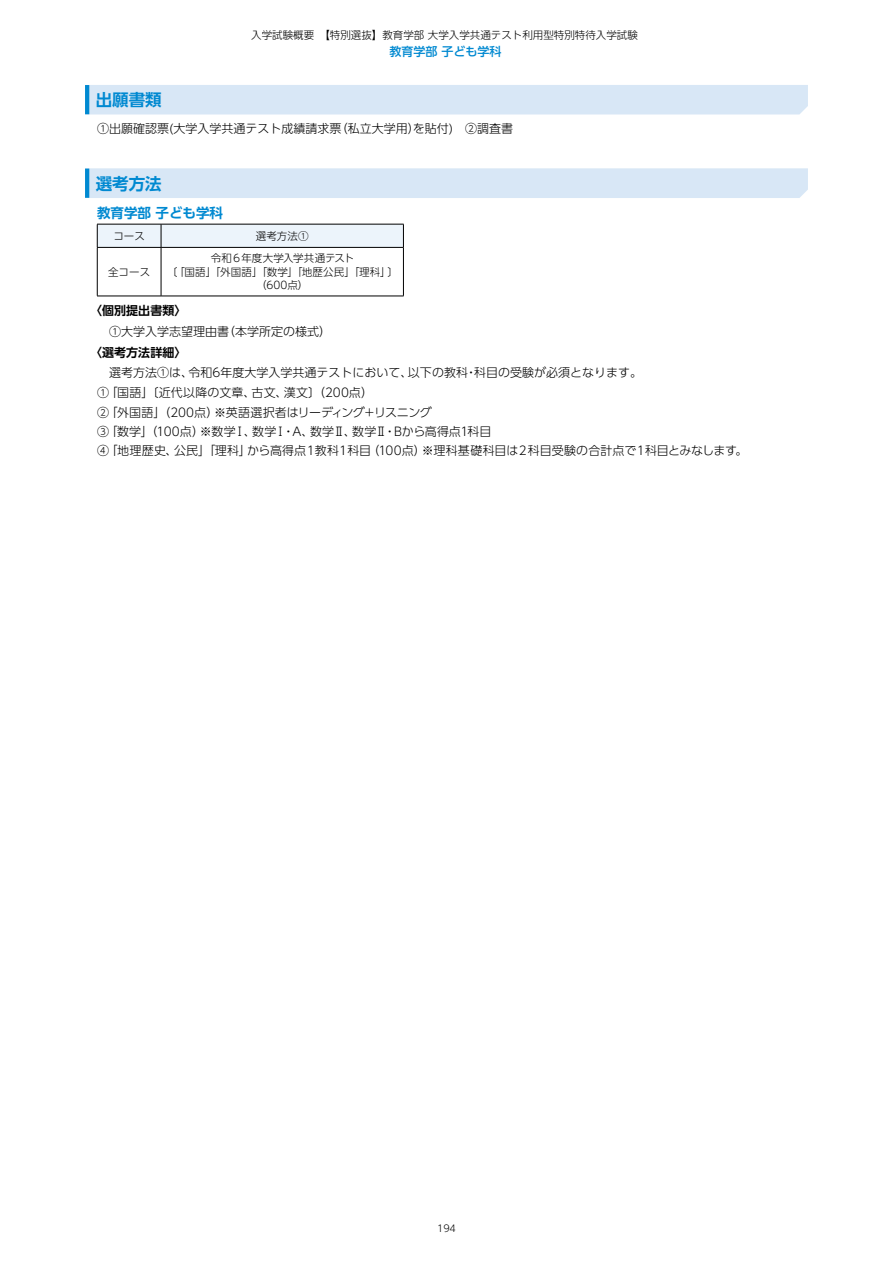
<style>
.page{position:relative;width:893px;height:1263px;background:#fff}
.page>*{position:absolute;margin:0;border:0;box-sizing:border-box;transform-origin:0 0}
.t1{font:700 16.5px "UD Shin Go Pro De";color:#0089d1}
.t2{font:700 13.5px "UD Shin Go Pro De";color:#0089d1}
.t3{font:300 12px/19.2px "UD Shin Go Pro";color:#000}
.t4{font:700 12px "UD Shin Go Pro De";color:#000}
.t5{font:500 12px "UD Shin Go Pro";color:#0089d1}
.t6{font:300 10.5px/14.1px "UD Shin Go Pro";color:#000;text-align:center}
.t7{font:300 9.6px "UD Shin Go Pro";color:#000}
</style>
<div class="page">
<div style="left:89px;top:86px;width:719px;height:28px;background:#d8e7f6"></div>
<hr style="left:85px;top:85px;width:723px;height:1px;background:#d8e7f6">
<hr style="left:85px;top:85px;width:4px;height:29px;background:#0089d1">
<div style="left:89px;top:170px;width:719px;height:28px;background:#d8e7f6"></div>
<hr style="left:85px;top:169px;width:723px;height:1px;background:#d8e7f6">
<hr style="left:85px;top:169px;width:4px;height:29px;background:#0089d1">
<hr style="left:161px;top:248px;width:1px;height:48px;background:#000">
<hr style="left:97px;top:296px;width:64px;height:1px;background:#000">
<hr style="left:97px;top:248px;width:1px;height:48px;background:#000">
<hr style="left:161px;top:296px;width:243px;height:1px;background:#000">
<svg style="left:97px;top:224px;width:307px;height:23px;background:#e2e9f0"></svg>
<hr style="left:97px;top:247px;width:64px;height:1px;background:#000">
<hr style="left:161px;top:247px;width:243px;height:1px;background:#000">
<hr style="left:403px;top:248px;width:1px;height:48px;background:#000">
<p class="t6" style="left:251px;top:28px;width:388px">入学試験概要【特別選抜】教育学部 大学入学共通テスト利用型特別特待入学試験</p>
<p class="t5" style="left:389px;top:42px;width:113px">教育学部 子ども学科</p>
<h1 class="t1" style="left:96px;top:86px;width:67px">出願書類</h1>
<p class="t3" style="left:97px;top:119px;width:418px">①出願確認票(大学入学共通テスト成績請求票（私立大学用）を貼付)　②調査書</p>
<h1 class="t1" style="left:96px;top:170px;width:67px">選考方法</h1>
<p class="t2" style="left:97px;top:202px;width:127px">教育学部 子ども学科</p>
<p class="t6" style="left:113px;top:228px;width:33px">コース</p>
<p class="t6" style="left:256px;top:228px;width:54px">選考方法①</p>
<p class="t6" style="left:108px;top:264px;width:43px">全コース</p>
<p class="t6" style="left:256px;top:278px;width:54px">（600点）</p>
<p class="t4" style="left:90px;top:301px;width:97px">〈個別提出書類〉</p>
<p class="t3" style="left:109px;top:321px;width:223px">①大学入学志望理由書（本学所定の様式）</p>
<p class="t4" style="left:90px;top:343px;width:97px">〈選考方法詳細〉</p>
<p class="t3" style="left:109px;top:363px;width:534px">選考方法①は、令和6年度大学入学共通テストにおいて、以下の教科・科目の受験が必須となります。</p>
<p class="t6" style="left:167px;top:251px;width:233px">令和６年度大学入学共通テスト<br>〔「国語」「外国語」「数学」「地歴公民」「理科」〕</p>
<p class="t3" style="left:97px;top:383px;width:652px">①「国語」〔近代以降の文章、古文、漢文〕（200点）<br>②「外国語」（200点）※英語選択者はリーディング＋リスニング<br>③「数学」（100点）※数学Ⅰ、数学Ⅰ・A、数学Ⅱ、数学Ⅱ・Bから高得点1科目<br>④「地理歴史、公民」「理科」から高得点１教科１科目（100点）※理科基礎科目は２科目受験の合計点で１科目とみなします。</p>
<p class="t7" style="left:437px;top:1220px;width:20px">194</p>
</div>
